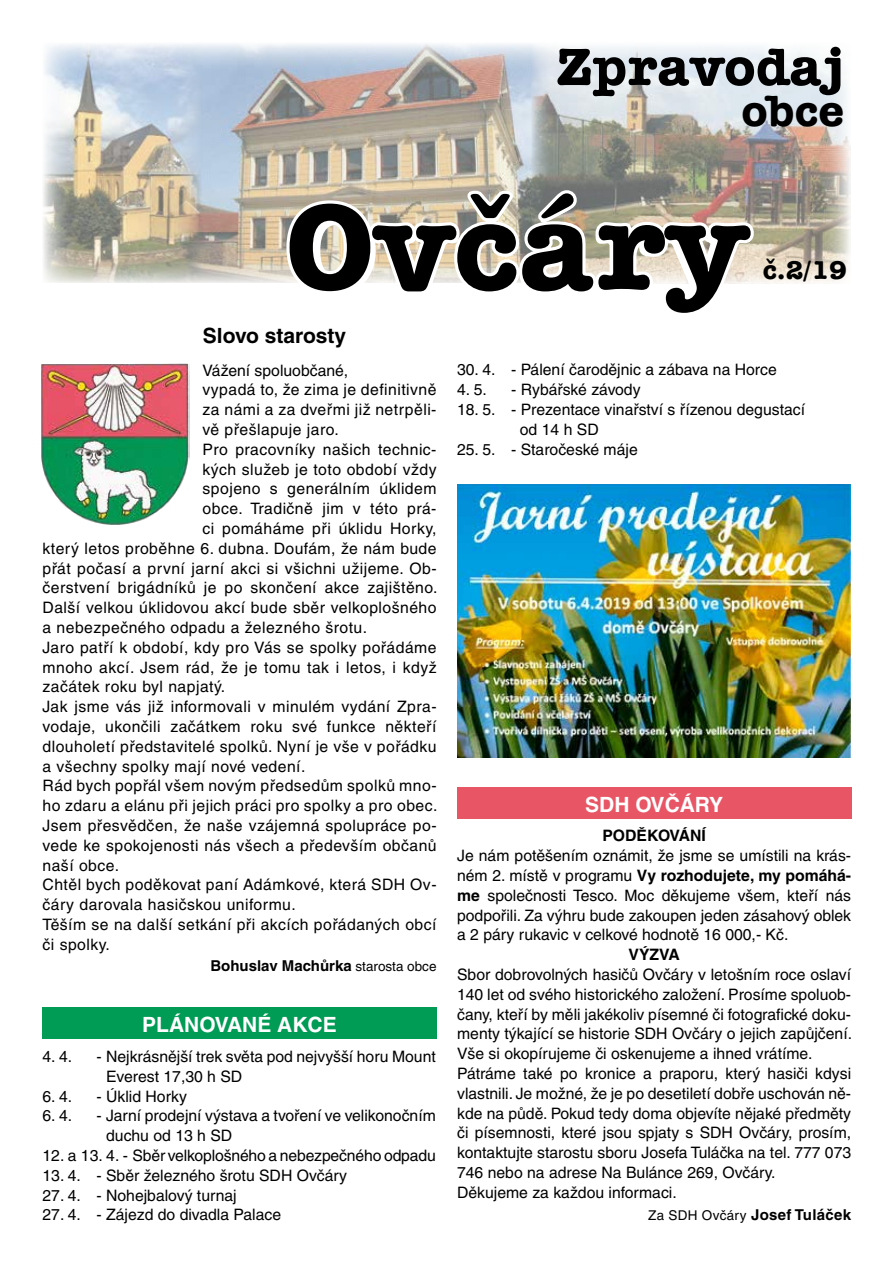
<style>
.page{position:relative;width:893px;height:1263px;background:#fff}
.page>*{position:absolute;margin:0;border:0;box-sizing:border-box;transform-origin:0 0}
.t1{font:700 126px "Amer Typewriter IT Cby BTCE";color:#000}
.t2{font:700 54px "Amer Typewriter IT Cby BTCE";color:#000}
.t3{font:700 45px "Amer Typewriter IT Cby BTCE";color:#000}
.t4{font:700 27px "Amer Typewriter IT Cby BTCE";color:#000}
.t5{font:700 21px "Helvetica CE";color:#fff}
.t6{font:700 21px "Helvetica CE";color:#000}
.t7{font:15.75px/19.8px "Helvetica CE";letter-spacing:.01em;color:#000}
.t8{font:15.75px "Helvetica CE";letter-spacing:.03em;color:#000}
.t9{font:15.75px "Helvetica CE";letter-spacing:-.01em;color:#000}
.t10{font:700 15.75px "Helvetica CE";color:#000}
.t11{font:700 15px "Helvetica CE";color:#000}
.t12{font:700 15px "Helvetica CE";letter-spacing:.02em;color:#000}
.s1{font-weight:400;font-size:13.5px}
.s2{font-weight:700}
</style>
<div class="page">
<img style="left:43px;top:44px;width:807px;height:239px">
<img style="left:41px;top:363px;width:149px;height:162px">
<svg style="left:283px;top:187px;width:474px;height:97px"></svg>
<div style="left:43px;top:1007px;width:394px;height:32px;background:#009b55"></div>
<div style="left:457px;top:787px;width:394px;height:32px;background:#e85666"></div>
<img style="left:457px;top:484px;width:393px;height:273px">
<h2 class="t2" style="left:556px;top:32px;width:291px">Zpravodaj</h2>
<h3 class="t3" style="left:742px;top:82px;width:104px">obce</h3>
<h1 class="t1" style="left:285px;top:165px;width:466px">Ovčáry</h1>
<h3 class="t4" style="left:763px;top:253px;width:86px">č.2/19</h3>
<h3 class="t6" style="left:203px;top:323px;width:145px">Slovo starosty</h3>
<p class="t7" style="left:203px;top:360px;width:147px">Vážení spoluobčané,</p>
<p class="t8" style="left:203px;top:381px;width:235px">vypadá to, že zima je definitivně</p>
<p class="t8" style="left:203px;top:401px;width:235px">za námi a za dveřmi již netrpěli-</p>
<p class="t8" style="left:203px;top:420px;width:138px">vě přešlapuje jaro.</p>
<p class="t8" style="left:203px;top:440px;width:235px">Pro pracovníky našich technic-</p>
<p class="t8" style="left:203px;top:460px;width:235px">kých služeb je toto období vždy</p>
<p class="t8" style="left:203px;top:480px;width:235px">spojeno s generálním úklidem</p>
<p class="t8" style="left:203px;top:500px;width:235px">obce. Tradičně jim v této prá-</p>
<p class="t8" style="left:203px;top:519px;width:235px">ci pomáháme při úklidu Horky,</p>
<p class="t8" style="left:43px;top:539px;width:396px">který letos proběhne 6. dubna. Doufám, že nám bude</p>
<p class="t8" style="left:43px;top:559px;width:396px">přát počasí a první jarní akci si všichni užijeme. Ob-</p>
<p class="t8" style="left:43px;top:579px;width:396px">čerstvení brigádníků je po skončení akce zajištěno.</p>
<p class="t8" style="left:43px;top:599px;width:396px">Další velkou úklidovou akcí bude sběr velkoplošného</p>
<p class="t8" style="left:43px;top:618px;width:326px">a nebezpečného odpadu a železného šrotu.</p>
<p class="t8" style="left:43px;top:638px;width:396px">Jaro patří k období, kdy pro Vás se spolky pořádáme</p>
<p class="t8" style="left:43px;top:658px;width:396px">mnoho akcí. Jsem rád, že je tomu tak i letos, i když</p>
<p class="t8" style="left:43px;top:678px;width:184px">začátek roku byl napjatý.</p>
<p class="t8" style="left:43px;top:698px;width:396px">Jak jsme vás již informovali v minulém vydání Zpra-</p>
<p class="t8" style="left:43px;top:717px;width:396px">vodaje, ukončili začátkem roku své funkce někteří</p>
<p class="t8" style="left:43px;top:737px;width:396px">dlouholetí představitelé spolků. Nyní je vše v pořádku</p>
<p class="t8" style="left:43px;top:757px;width:264px">a všechny spolky mají nové vedení.</p>
<p class="t8" style="left:43px;top:777px;width:396px">Rád bych popřál všem novým předsedům spolků mno-</p>
<p class="t8" style="left:43px;top:797px;width:396px">ho zdaru a elánu při jejich práci pro spolky a pro obec.</p>
<p class="t8" style="left:43px;top:816px;width:396px">Jsem přesvědčen, že naše vzájemná spolupráce po-</p>
<p class="t8" style="left:43px;top:836px;width:396px">vede ke spokojenosti nás všech a především občanů</p>
<p class="t8" style="left:43px;top:856px;width:78px">naší obce.</p>
<p class="t8" style="left:43px;top:876px;width:396px">Chtěl bych poděkovat paní Adámkové, která SDH Ov-</p>
<p class="t8" style="left:43px;top:896px;width:255px">čáry darovala hasičskou uniformu.</p>
<p class="t8" style="left:43px;top:915px;width:396px">Těším se na další setkání při akcích pořádaných obcí</p>
<p class="t8" style="left:43px;top:935px;width:69px">či spolky.</p>
<p class="t11" style="left:210px;top:957px;width:228px">Bohuslav Machůrka <span class="s1">starosta obce</span></p>
<h3 class="t5" style="left:142px;top:1013px;width:196px">PLÁNOVANÉ AKCE</h3>
<p class="t7" style="left:43px;top:1047px;width:31px">4. 4.</p>
<p class="t7" style="left:106px;top:1047px;width:331px;text-indent:-10px">- Nejkrásnější trek světa pod nejvyšší horu Mount<br>Everest 17,30 h SD</p>
<p class="t7" style="left:43px;top:1086px;width:31px">6. 4.</p>
<p class="t7" style="left:97px;top:1086px;width:92px">- Úklid Horky</p>
<p class="t7" style="left:43px;top:1106px;width:31px">6. 4.</p>
<p class="t7" style="left:106px;top:1106px;width:331px;text-indent:-10px">- Jarní prodejní výstava a tvoření ve velikonočním duchu od 13 h SD</p>
<p class="t9" style="left:43px;top:1146px;width:395px">12. a 13. 4. - Sběr velkoplošného a nebezpečného odpadu</p>
<p class="t7" style="left:43px;top:1165px;width:306px">13. 4. - Sběr železného šrotu SDH Ovčáry</p>
<p class="t7" style="left:43px;top:1185px;width:196px">27. 4. - Nohejbalový turnaj</p>
<p class="t7" style="left:43px;top:1205px;width:240px">27. 4. - Zájezd do divadla Palace</p>
<p class="t7" style="left:457px;top:360px;width:321px">30. 4. - Pálení čarodějnic a zábava na Horce</p>
<p class="t7" style="left:457px;top:380px;width:31px">4. 5.</p>
<p class="t7" style="left:511px;top:380px;width:131px">- Rybářské závody</p>
<p class="t7" style="left:520px;top:400px;width:287px;text-indent:-63px">18. 5. - Prezentace vinařství s řízenou degustací od 14 h SD</p>
<p class="t7" style="left:457px;top:439px;width:182px">25. 5. - Staročeské máje</p>
<h3 class="t5" style="left:585px;top:792px;width:139px">SDH OVČÁRY</h3>
<p class="t10" style="left:602px;top:827px;width:105px">PODĚKOVÁNÍ</p>
<p class="t7" style="left:457px;top:846px;width:396px;text-align:justify">Je nám potěšením oznámit, že jsme se umístili na krás&shy;ném 2. místě v programu <span class="s2">Vy rozhodujete, my pomáhá&shy;me</span> společnosti Tesco. Moc děkujeme všem, kteří nás podpořili. Za výhru bude zakoupen jeden zásahový oblek a 2 páry rukavic v celkové hodnotě 16 000,- Kč.</p>
<p class="t10" style="left:628px;top:946px;width:53px">VÝZVA</p>
<p class="t7" style="left:457px;top:965px;width:396px">Sbor dobrovolných hasičů Ovčáry v letošním roce oslaví 140 let od svého historického založení. Prosíme spoluob&shy;čany, kteří by měli jakékoliv písemné či fotografické doku&shy;menty týkající se historie SDH Ovčáry o jejich zapůjčení.<br>Vše si okopírujeme či oskenujeme a ihned vrátíme.<br>Pátráme také po kronice a praporu, který hasiči kdysi vlastnili. Je možné, že je po desetiletí dobře uschován ně&shy;kde na půdě. Pokud tedy doma objevíte nějaké předměty či písemnosti, které jsou spjaty s SDH Ovčáry, prosím, kontaktujte starostu sboru Josefa Tuláčka na tel. 777 073<br>746 nebo na adrese Na Bulánce 269, Ovčáry.<br>Děkujeme za každou informaci.</p>
<p class="t12" style="left:648px;top:1206px;width:204px"><span class="s1">Za SDH Ovčáry</span> Josef Tuláček</p>
</div>
